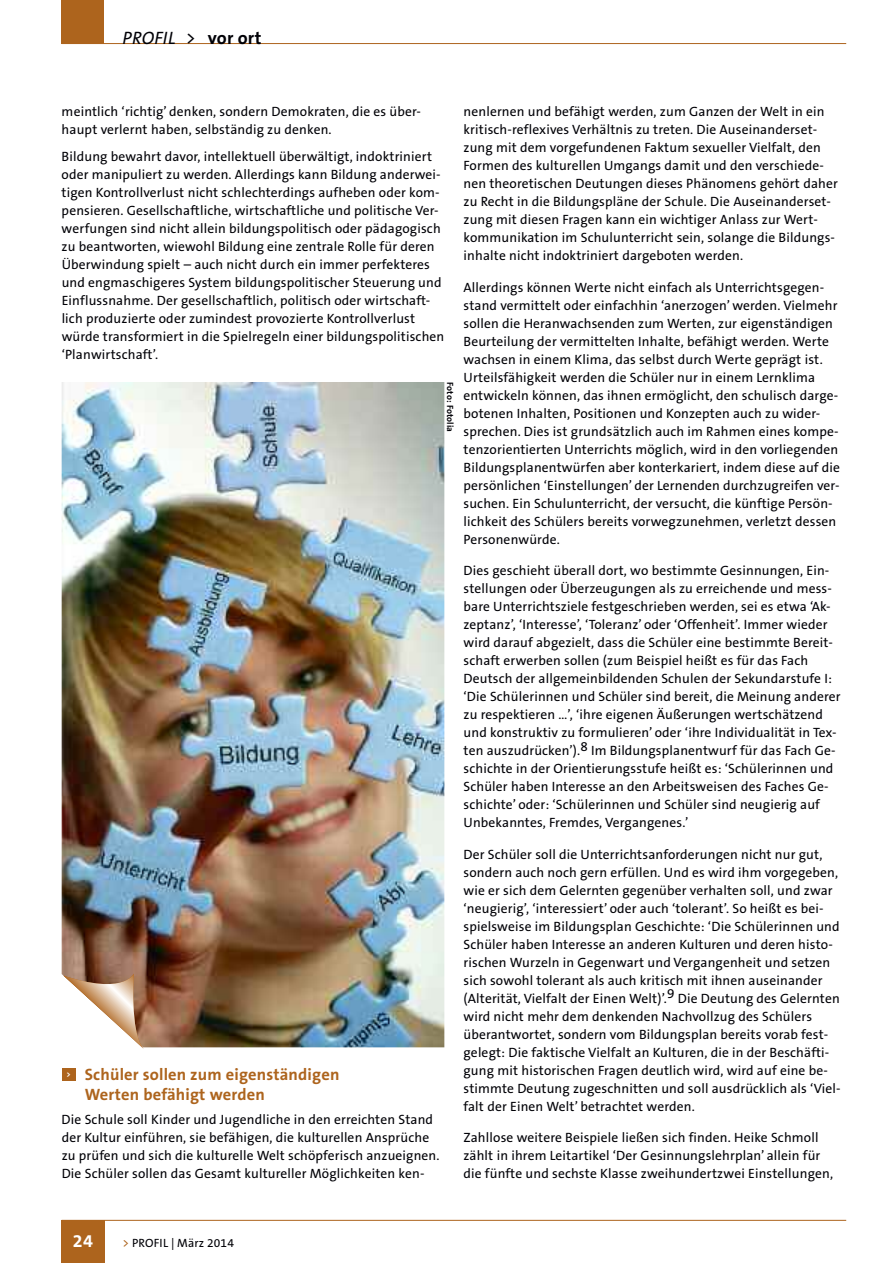
<style>
.page{position:relative;width:893px;height:1263px;background:#fff}
.page>*{position:absolute;margin:0;border:0;box-sizing:border-box;transform-origin:0 0}
.t1{font:italic 18px "The Sans B5 Plain";letter-spacing:.01em;color:#000006}
.t2{font:700 18px "The Sans B7";color:#fff}
.t3{font:700 16.5px/19.5px "The Sans B7";letter-spacing:.01em;color:#ad641d}
.t4{font:13.5px/18px "The Sans B5 Plain";letter-spacing:.01em;color:#000006}
.t5{font:12px "The Sans B5 Plain";letter-spacing:.01em;color:#000006}
.t6{font:700 9px "The Sans B7";letter-spacing:.01em;color:#000006}
.t7{font:700 7.8px "The Sans B7";color:#fff}
.s1{font-style:normal}
.s2{font-family:"The Sans B7";font-weight:700;font-style:normal}
.s3{color:#ad641d}
</style>
<div class="page">
<hr style="left:62px;top:1220px;width:784px;height:1px;background:#ad641d">
<div style="left:62px;top:1220px;width:43px;height:43px;background:#ad641d"></div>
<hr style="left:62px;top:43px;width:784px;height:1px;background:#ad641d">
<div style="left:62px;top:0;width:42px;height:44px;background:#ad641d"></div>
<img style="left:62px;top:382px;width:382px;height:665px">
<div style="left:62px;top:1068px;width:13px;height:13px;background:#ad641d"></div>
<svg style="left:63px;top:973px;width:81px;height:76px"></svg>
<h1 class="t1" style="left:123px;top:29px;width:140px">PROFIL <span class="s1">&gt;</span> <span class="s2">vor ort</span></h1>
<p class="t4" style="left:62px;top:103px;width:361px">meintlich ‘richtig’ denken, sondern Demokraten, die es über&shy;haupt verlernt haben, selbständig zu denken.</p>
<p class="t4" style="left:62px;top:148px;width:384px">Bildung bewahrt davor, intellektuell überwältigt, indoktriniert oder manipuliert zu werden. Allerdings kann Bildung anderwei&shy;tigen Kontrollverlust nicht schlechterdings aufheben oder kom&shy;pensieren. Gesellschaftliche, wirtschaftliche und politische Ver&shy;werfungen sind nicht allein bildungspolitisch oder pädagogisch zu beantworten, wiewohl Bildung eine zentrale Rolle für deren Überwindung spielt – auch nicht durch ein immer perfekteres und engmaschigeres System bildungspolitischer Steuerung und Einflussnahme. Der gesellschaftlich, politisch oder wirtschaft&shy;lich produzierte oder zumindest provozierte Kontrollverlust würde transformiert in die Spielregeln einer bildungspolitischen ‘Planwirtschaft’.</p>
<p class="t6" style="left:455px;top:382px;width:51px;rotate:90deg">Foto: Fotolia</p>
<p class="t3" style="left:85px;top:1065px;width:256px">Schüler sollen zum eigenständigen<br>Werten befähigt werden</p>
<p class="t4" style="left:62px;top:1111px;width:379px">Die Schule soll Kinder und Jugendliche in den erreichten Stand der Kultur einführen, sie befähigen, die kulturellen Ansprüche zu prüfen und sich die kulturelle Welt schöpferisch anzueignen.<br>Die Schüler sollen das Gesamt kultureller Möglichkeiten ken-</p>
<p class="t7" style="left:66px;top:1070px;width:6px">&gt;</p>
<p class="t4" style="left:463px;top:103px;width:376px">nenlernen und befähigt werden, zum Ganzen der Welt in ein kritisch-reflexives Verhältnis zu treten. Die Auseinanderset&shy;zung mit dem vorgefundenen Faktum sexueller Vielfalt, den Formen des kulturellen Umgangs damit und den verschiede&shy;nen theoretischen Deutungen dieses Phänomens gehört daher zu Recht in die Bildungspläne der Schule. Die Auseinanderset&shy;zung mit diesen Fragen kann ein wichtiger Anlass zur Wert&shy;kommunikation im Schulunterricht sein, solange die Bildungs&shy;inhalte nicht indoktriniert dargeboten werden.</p>
<p class="t4" style="left:463px;top:279px;width:378px">Allerdings können Werte nicht einfach als Unterrichtsgegen&shy;stand vermittelt oder einfachhin ‘anerzogen’ werden. Vielmehr sollen die Heranwachsenden zum Werten, zur eigenständigen Beurteilung der vermittelten Inhalte, befähigt werden. Werte wachsen in einem Klima, das selbst durch Werte geprägt ist.<br>Urteilsfähigkeit werden die Schüler nur in einem Lernklima entwickeln können, das ihnen ermöglicht, den schulisch darge&shy;botenen Inhalten, Positionen und Konzepten auch zu wider&shy;sprechen. Dies ist grundsätzlich auch im Rahmen eines kompe&shy;tenzorientierten Unterrichts möglich, wird in den vorliegenden Bildungsplanentwürfen aber konterkariert, indem diese auf die persönlichen ‘Einstellungen’ der Lernenden durchzugreifen ver&shy;suchen. Ein Schulunterricht, der versucht, die künftige Persön&shy;lichkeit des Schülers bereits vorwegzunehmen, verletzt dessen Personenwürde.</p>
<p class="t4" style="left:463px;top:562px;width:378px">Dies geschieht überall dort, wo bestimmte Gesinnungen, Ein&shy;stellungen oder Überzeugungen als zu erreichende und mess&shy;bare Unterrichtsziele festgeschrieben werden, sei es etwa ‘Ak&shy;zeptanz’, ‘Interesse’, ‘Toleranz’ oder ‘Offenheit’. Immer wieder wird darauf abgezielt, dass die Schüler eine bestimmte Bereit&shy;schaft erwerben sollen (zum Beispiel heißt es für das Fach Deutsch der allgemeinbildenden Schulen der Sekundarstufe I: ‘Die Schülerinnen und Schüler sind bereit, die Meinung anderer zu respektieren …’, ‘ihre eigenen Äußerungen wertschätzend und konstruktiv zu formulieren’ oder ‘ihre Individualität in Tex&shy;ten auszudrücken’).8 Im Bildungsplanentwurf für das Fach Ge&shy;schichte in der Orientierungsstufe heißt es: ‘Schülerinnen und Schüler haben Interesse an den Arbeitsweisen des Faches Ge&shy;schichte’ oder: ‘Schülerinnen und Schüler sind neugierig auf Unbekanntes, Fremdes, Vergangenes.’</p>
<p class="t4" style="left:463px;top:846px;width:379px">Der Schüler soll die Unterrichtsanforderungen nicht nur gut, sondern auch noch gern erfüllen. Und es wird ihm vorgegeben, wie er sich dem Gelernten gegenüber verhalten soll, und zwar ‘neugierig’, ‘interessiert’ oder auch ‘tolerant’. So heißt es bei&shy;spielsweise im Bildungsplan Geschichte: ‘Die Schülerinnen und Schüler haben Interesse an anderen Kulturen und deren histo&shy;rischen Wurzeln in Gegenwart und Vergangenheit und setzen sich sowohl tolerant als auch kritisch mit ihnen auseinander (Alterität, Vielfalt der Einen Welt)’.9 Die Deutung des Gelernten wird nicht mehr dem denkenden Nachvollzug des Schülers überantwortet, sondern vom Bildungsplan bereits vorab fest&shy;gelegt: Die faktische Vielfalt an Kulturen, die in der Beschäfti&shy;gung mit historischen Fragen deutlich wird, wird auf eine be&shy;stimmte Deutung zugeschnitten und soll ausdrücklich als ‘Viel&shy;falt der Einen Welt’ betrachtet werden.</p>
<p class="t4" style="left:463px;top:1129px;width:371px">Zahllose weitere Beispiele ließen sich finden. Heike Schmoll zählt in ihrem Leitartikel ‘Der Gesinnungslehrplan’ allein für die fünfte und sechste Klasse zweihundertzwei Einstellungen,</p>
<h1 class="t2" style="left:73px;top:1231px;width:21px">24</h1>
<p class="t5" style="left:123px;top:1236px;width:113px"><span class="s3">&gt;</span> PROFIL | März 2014</p>
</div>
